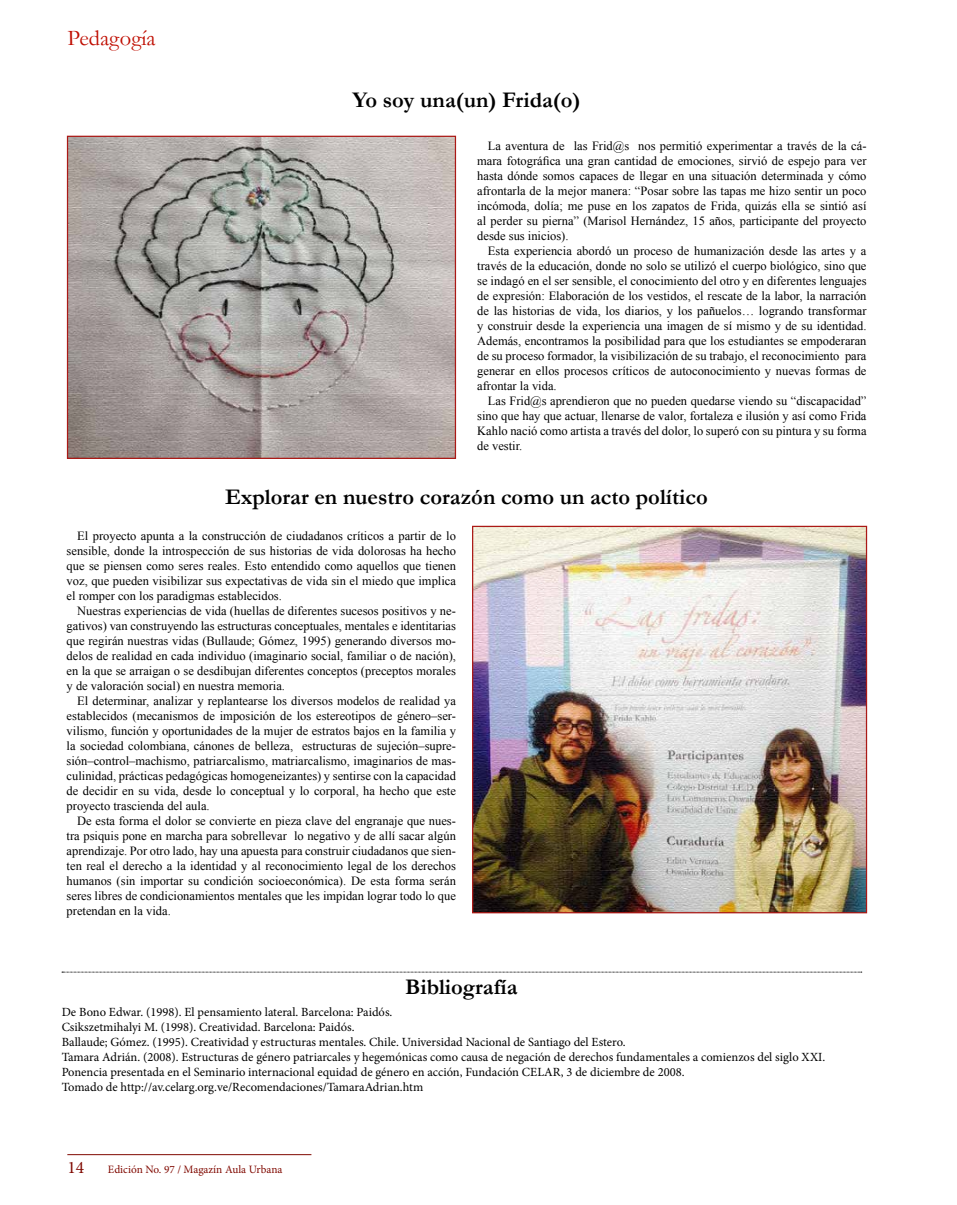
<style>
.page{position:relative;width:957px;height:1205px;background:#fff}
.page>*{position:absolute;margin:0;border:0;box-sizing:border-box;transform-origin:0 0}
.t1{font:700 22.5px "Garamond";color:#000}
.t2{font:22.5px "Garamond";color:#bf0d00}
.t3{font:17.5px "Minion Pro";color:#800900}
.t4{font:12.5px/15px "Times New Roman";color:#000;text-align:justify}
.t5{font:12.5px/15px "Minion Pro";color:#000}
.t6{font:11.25px "Minion Pro";color:#800900}
</style>
<div class="page">
<hr style="left:67px;top:1154px;width:244px;height:1px;background:#800900">
<svg style="left:62px;top:972px;width:800px;height:1px"></svg>
<img style="left:474px;top:528px;width:391px;height:383px">
<div style="left:472px;top:526px;width:395px;height:387px;border:1px solid #ab1916"></div>
<img style="left:69px;top:138px;width:385px;height:319px">
<div style="left:67px;top:136px;width:389px;height:323px;border:1px solid #ab1916"></div>
<h1 class="t2" style="left:68px;top:23px;width:90px">Pedagogía</h1>
<h1 class="t1" style="left:352px;top:85px;width:229px">Yo soy una(un) Frida(o)</h1>
<p class="t4" style="left:477px;top:138px;width:391px;text-indent:11px">La aventura de las Frid@s nos permitió experimentar a través de la cá&shy;mara fotográfica una gran cantidad de emociones, sirvió de espejo para ver hasta dónde somos capaces de llegar en una situación determinada y cómo afrontarla de la mejor manera: “Posar sobre las tapas me hizo sentir un poco incómoda, dolía; me puse en los zapatos de Frida, quizás ella se sintió así al perder su pierna” (Marisol Hernández, 15 años, participante del proyecto desde sus inicios).</p>
<p class="t4" style="left:477px;top:243px;width:391px;text-indent:11px">Esta experiencia abordó un proceso de humanización desde las artes y a través de la educación, donde no solo se utilizó el cuerpo biológico, sino que se indagó en el ser sensible, el conocimiento del otro y en diferentes lenguajes de expresión: Elaboración de los vestidos, el rescate de la labor, la narración de las historias de vida, los diarios, y los pañuelos… logrando transformar y construir desde la experiencia una imagen de sí mismo y de su identidad.<br>Además, encontramos la posibilidad para que los estudiantes se empoderaran de su proceso formador, la visibilización de su trabajo, el reconocimiento para generar en ellos procesos críticos de autoconocimiento y nuevas formas de afrontar la vida.</p>
<p class="t4" style="left:477px;top:393px;width:391px;text-indent:11px">Las Frid@s aprendieron que no pueden quedarse viendo su “discapacidad” sino que hay que actuar, llenarse de valor, fortaleza e ilusión y así como Frida Kahlo nació como artista a través del dolor, lo superó con su pintura y su forma de vestir.</p>
<h1 class="t1" style="left:225px;top:481px;width:484px">Explorar en nuestro corazón como un acto político</h1>
<p class="t4" style="left:67px;top:528px;width:391px;text-indent:11px">El proyecto apunta a la construcción de ciudadanos críticos a partir de lo sensible, donde la introspección de sus historias de vida dolorosas ha hecho que se piensen como seres reales. Esto entendido como aquellos que tienen voz, que pueden visibilizar sus expectativas de vida sin el miedo que implica el romper con los paradigmas establecidos.</p>
<p class="t4" style="left:67px;top:603px;width:391px;text-indent:11px">Nuestras experiencias de vida (huellas de diferentes sucesos positivos y ne&shy;gativos) van construyendo las estructuras conceptuales, mentales e identitarias que regirán nuestras vidas (Bullaude; Gómez, 1995) generando diversos mo&shy;delos de realidad en cada individuo (imaginario social, familiar o de nación), en la que se arraigan o se desdibujan diferentes conceptos (preceptos morales y de valoración social) en nuestra memoria.</p>
<p class="t4" style="left:67px;top:693px;width:391px;text-indent:11px">El determinar, analizar y replantearse los diversos modelos de realidad ya establecidos (mecanismos de imposición de los estereotipos de género–ser&shy;vilismo, función y oportunidades de la mujer de estratos bajos en la familia y la sociedad colombiana, cánones de belleza, estructuras de sujeción–supre&shy;sión–control–machismo, patriarcalismo, matriarcalismo, imaginarios de mas&shy;culinidad, prácticas pedagógicas homogeneizantes) y sentirse con la capacidad de decidir en su vida, desde lo conceptual y lo corporal, ha hecho que este proyecto trascienda del aula.</p>
<p class="t4" style="left:67px;top:813px;width:391px;text-indent:11px">De esta forma el dolor se convierte en pieza clave del engranaje que nues&shy;tra psiquis pone en marcha para sobrellevar lo negativo y de allí sacar algún aprendizaje. Por otro lado, hay una apuesta para construir ciudadanos que sien&shy;ten real el derecho a la identidad y al reconocimiento legal de los derechos humanos (sin importar su condición socioeconómica). De esta forma serán seres libres de condicionamientos mentales que les impidan lograr todo lo que pretendan en la vida.</p>
<h1 class="t1" style="left:405px;top:971px;width:114px">Bibliografía</h1>
<p class="t5" style="left:62px;top:1004px;width:765px">De Bono Edwar. (1998). El pensamiento lateral. Barcelona: Paidós.<br>Csikszetmihalyi M. (1998). Creatividad. Barcelona: Paidós.<br>Ballaude; Gómez. (1995). Creatividad y estructuras mentales. Chile. Universidad Nacional de Santiago del Estero.<br>Tamara Adrián. (2008). Estructuras de género patriarcales y hegemónicas como causa de negación de derechos fundamentales a comienzos del siglo XXI.<br>Ponencia presentada en el Seminario internacional equidad de género en acción, Fundación CELAR, 3 de diciembre de 2008.<br>Tomado de http://av.celarg.org.ve/Recomendaciones/TamaraAdrian.htm</p>
<h2 class="t3" style="left:67px;top:1155px;width:18px">14</h2>
<p class="t6" style="left:108px;top:1161px;width:176px">Edición No. 97 / Magazín Aula Urbana</p>
</div>
